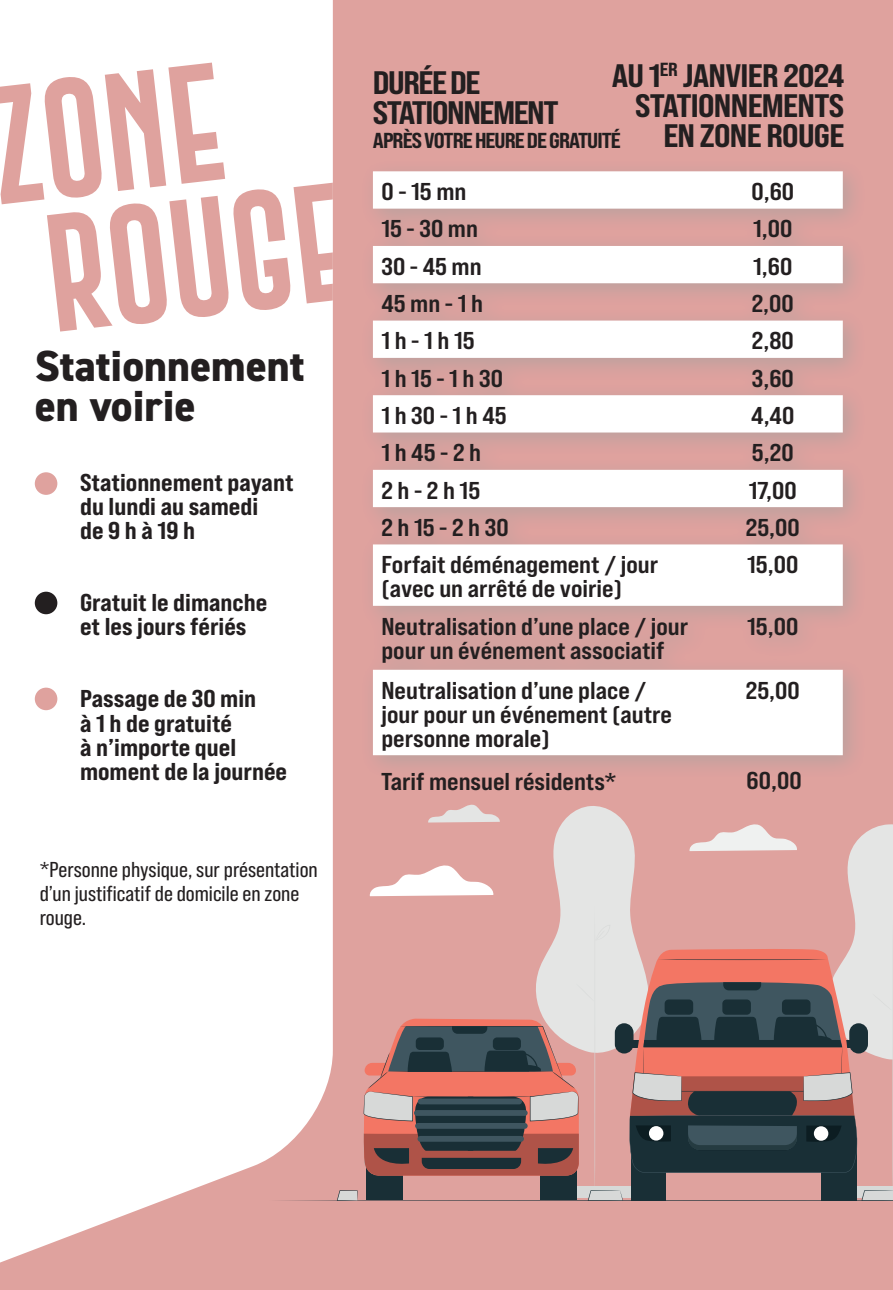
<style>
.page{position:relative;width:893px;height:1290px;background:#dfa29e}
.page>*{position:absolute;margin:0;border:0;box-sizing:border-box;transform-origin:0 0}
.t1{font:122.15px/132.3px "Gobold Extra 2";color:#dfa29e}
.t2{font:800 43.57px/39px "DIN2014";color:#231f20}
.t3{font:32.55px/30.1px "Bebas Neue Pro Sm E Eb";letter-spacing:-.02em;color:#231f20;text-align:right;scale:1.11 1}
.t4{font:32.55px/30.1px "Bebas Neue Pro Sm E Eb";letter-spacing:-.04em;color:#231f20;scale:1.11 1}
.t5{font:24.32px/24.2px "Bebas Neue Pro Sm E Bd";color:#231f20;scale:1.11 1}
.t6{font:24.32px/24.2px "Bebas Neue Pro Sm E Eb";color:#231f20;scale:1.11 1}
.t7{font:21.7px "Bebas Neue Pro Sm E Eb";letter-spacing:-.04em;color:#231f20;scale:1.11 1}
.t8{font:21.53px/24px "Bebas Neue Pro";color:#231f20;scale:1.11 1}
</style>
<div class="page">
<div style="left:0;top:0;width:333px;height:1263px;background:#fff"></div>
<div style="left:360px;top:158px;width:507px;height:622px;background:#229ca3;opacity:.2"></div>
<svg style="left:373px;top:171px;width:470px;height:584px;fill:#fff"></svg>
<svg style="left:270px;top:804px;width:623px;height:397px"></svg>
<div style="left:493px;top:1037px;width:28px;height:13px;background:#192f36;border-radius:4px"></div>
<div style="left:35px;top:472px;width:22px;height:23px;background:#dfa29e;border-radius:50%"></div>
<div style="left:35px;top:592px;width:22px;height:22px;background:#231f20;border-radius:50%"></div>
<div style="left:35px;top:688px;width:22px;height:22px;background:#dfa29e;border-radius:50%"></div>
<h1 class="t1" style="left:26px;top:77px;width:306px;text-indent:-42px;rotate:-6deg">ZONE<br>ROUGE</h1>
<h2 class="t2" style="left:35px;top:347px;width:271px">Stationnement en voirie</h2>
<p class="t6" style="left:80px;top:470px;width:194px">Stationnement payant du lundi au samedi<br>de 9 h à 19 h</p>
<p class="t6" style="left:80px;top:590px;width:170px">Gratuit le dimanche et les jours fériés</p>
<p class="t6" style="left:80px;top:686px;width:188px">Passage de 30 min<br>à 1 h de gratuité<br>à n’importe quel moment de la journée</p>
<h3 class="t3" style="left:612px;top:60px;width:211px">AU 1<sup>ER</sup> JANVIER 2024<br>STATIONNEMENTS<br>EN ZONE ROUGE</h3>
<h3 class="t4" style="left:373px;top:67px;width:169px">DURÉE DE<br>STATIONNEMENT</h3>
<p class="t7" style="left:373px;top:127px;width:225px">APRÈS VOTRE HEURE DE GRATUITÉ</p>
<p class="t5" style="left:381px;top:179px;width:78px">0 - 15 mn</p>
<p class="t5" style="left:751px;top:179px;width:40px">0,60</p>
<p class="t5" style="left:381px;top:216px;width:88px">15 - 30 mn</p>
<p class="t5" style="left:753px;top:216px;width:37px">1,00</p>
<p class="t5" style="left:381px;top:254px;width:92px">30 - 45 mn</p>
<p class="t5" style="left:753px;top:254px;width:37px">1,60</p>
<p class="t5" style="left:381px;top:291px;width:93px">45 mn - 1 h</p>
<p class="t5" style="left:752px;top:291px;width:39px">2,00</p>
<p class="t5" style="left:381px;top:328px;width:85px">1 h - 1 h 15</p>
<p class="t5" style="left:752px;top:328px;width:39px">2,80</p>
<p class="t5" style="left:381px;top:366px;width:111px">1 h 15 - 1 h 30</p>
<p class="t5" style="left:752px;top:366px;width:39px">3,60</p>
<p class="t5" style="left:381px;top:403px;width:114px">1 h 30 - 1 h 45</p>
<p class="t5" style="left:751px;top:403px;width:40px">4,40</p>
<p class="t5" style="left:381px;top:440px;width:91px">1 h 45 - 2 h</p>
<p class="t5" style="left:752px;top:440px;width:39px">5,20</p>
<p class="t5" style="left:381px;top:478px;width:90px">2 h - 2 h 15</p>
<p class="t5" style="left:749px;top:478px;width:45px">17,00</p>
<p class="t5" style="left:381px;top:515px;width:116px">2 h 15 - 2 h 30</p>
<p class="t5" style="left:746px;top:515px;width:50px">25,00</p>
<p class="t5" style="left:381px;top:552px;width:251px">Forfait déménagement / jour (avec un arrêté de voirie)</p>
<p class="t5" style="left:747px;top:552px;width:48px">15,00</p>
<p class="t5" style="left:381px;top:614px;width:278px">Neutralisation d’une place / jour pour un événement associatif</p>
<p class="t5" style="left:747px;top:614px;width:48px">15,00</p>
<p class="t5" style="left:381px;top:677px;width:263px">Neutralisation d’une place / jour pour un événement (autre personne morale)</p>
<p class="t5" style="left:746px;top:677px;width:50px">25,00</p>
<p class="t5" style="left:381px;top:769px;width:213px">Tarif mensuel résidents*</p>
<p class="t5" style="left:747px;top:768px;width:51px">60,00</p>
<p class="t8" style="left:40px;top:858px;width:252px">*Personne physique, sur présentation d’un justificatif de domicile en zone rouge.</p>
</div>
